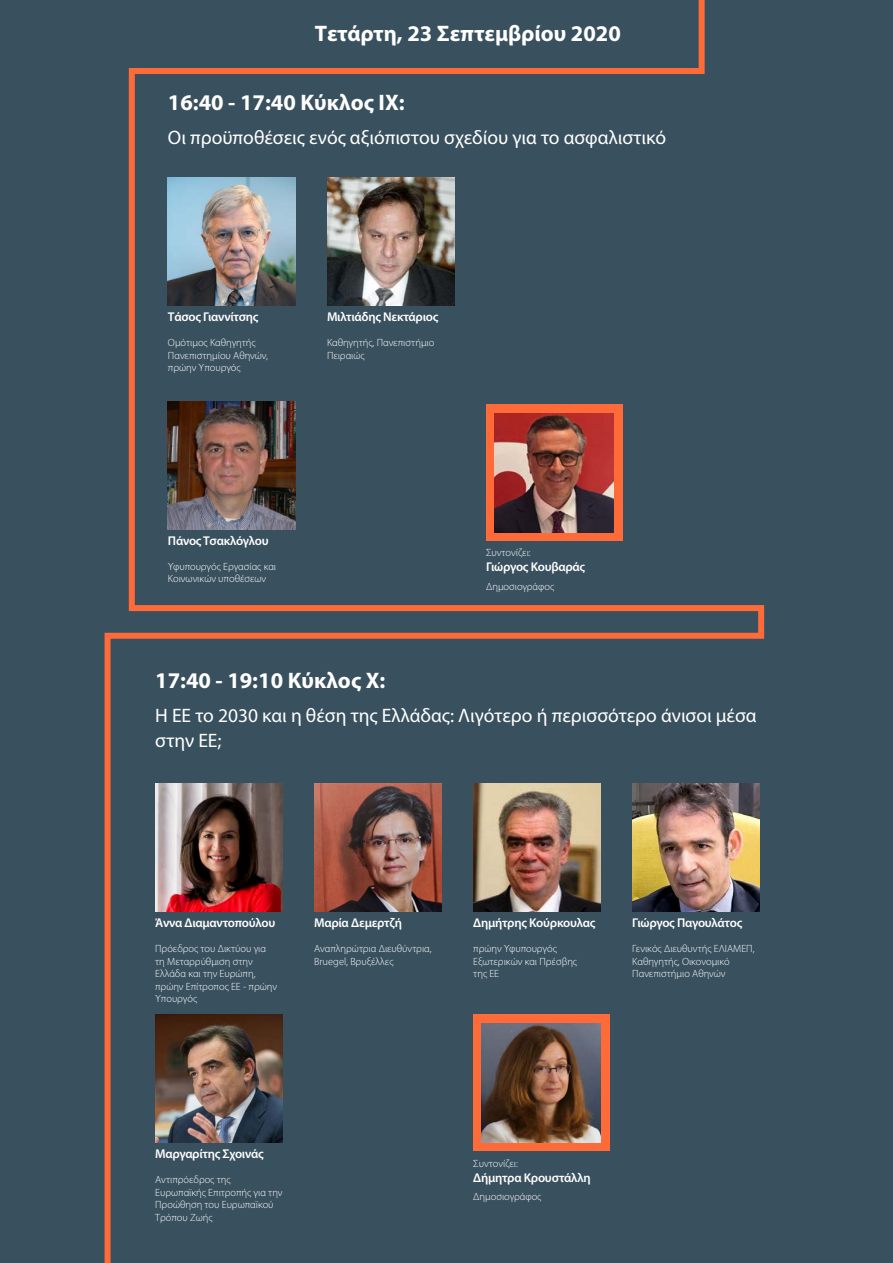
<style>
.page{position:relative;width:893px;height:1263px;background:#39505e}
.page>*{position:absolute;margin:0;border:0;box-sizing:border-box;transform-origin:0 0}
.Keimeno_titlou{font:700 22.5px "Myriad Pro";color:#fff}
.KYKLOS{font:700 22.5px "Myriad Pro";color:#fff}
.Keimeno_titlou-2{font:19.5px/25.5px "Myriad Pro";color:#fff}
.ιδιοτητες{font:600 12.75px "Myriad Pro";letter-spacing:-.02em;color:#fff}
.ιδιοτητες-2{font:300 10.5px/12.6px "Myriad Pro";color:#fff}
</style>
<div class="page">
<img style="left:104px;top:0;width:661px;height:1263px">
<p class="KYKLOS" style="left:315px;top:19px;width:308px">Τετάρτη, 23 Σεπτεμβρίου 2020</p>
<p class="Keimeno_titlou" style="left:168px;top:87px;width:238px">16:40 - 17:40 Κύκλος IX:</p>
<p class="Keimeno_titlou-2" style="left:168px;top:124px;width:500px">Οι προϋποθέσεις ενός αξιόπιστου σχεδίου για το ασφαλιστικό</p>
<p class="ιδιοτητες" style="left:168px;top:308px;width:92px">Τάσος Γιαννίτσης</p>
<p class="ιδιοτητες-2" style="left:168px;top:336px;width:101px">Ομότιμος Καθηγητής<br>Πανεπιστημίου Αθηνών, πρώην Υπουργός</p>
<p class="ιδιοτητες" style="left:327px;top:308px;width:113px">Μιλτιάδης Νεκτάριος</p>
<p class="ιδιοτητες-2" style="left:327px;top:336px;width:109px">Καθηγητής, Πανεπιστήμιο<br>Πειραιώς</p>
<p class="ιδιοτητες" style="left:168px;top:532px;width:102px">Πάνος Τσακλόγλου</p>
<p class="ιδιοτητες-2" style="left:168px;top:560px;width:110px">Υφυπουργός Εργασίας και<br>Κοινωνικών υποθέσεων</p>
<p class="ιδιοτητες-2" style="left:486px;top:546px;width:46px">Συντονίζει:</p>
<p class="ιδιοτητες" style="left:486px;top:559px;width:101px">Γιώργος Κουβαράς</p>
<p class="ιδιοτητες-2" style="left:486px;top:580px;width:70px">Δημοσιογράφος</p>
<p class="Keimeno_titlou" style="left:155px;top:666px;width:232px">17:40 - 19:10 Κύκλος X:</p>
<p class="Keimeno_titlou-2" style="left:155px;top:702px;width:603px">Η ΕΕ το 2030 και η θέση της Ελλάδας: Λιγότερο ή περισσότερο άνισοι μέσα στην ΕΕ;</p>
<p class="ιδιοτητες" style="left:155px;top:914px;width:122px">Άννα Διαμαντοπούλου</p>
<p class="ιδιοτητες-2" style="left:155px;top:942px;width:123px">Πρόεδρος του Δικτύου για τη Μεταρρύθμιση στην<br>Ελλάδα και την Ευρώπη, πρώην Επίτροπος ΕΕ - πρώην<br>Υπουργός</p>
<p class="ιδιοτητες" style="left:314px;top:914px;width:89px">Μαρία Δεμερτζή</p>
<p class="ιδιοτητες-2" style="left:314px;top:942px;width:119px">Αναπληρώτρια Διευθύντρια,<br>Bruegel, Βρυξέλλες</p>
<p class="ιδιοτητες" style="left:473px;top:914px;width:124px">Δημήτρης Κούρκουλας</p>
<p class="ιδιοτητες-2" style="left:473px;top:942px;width:105px">πρώην Υφυπουργός<br>Εξωτερικών και Πρέσβης της ΕΕ</p>
<p class="ιδιοτητες" style="left:632px;top:914px;width:112px">Γιώργος Παγουλάτος</p>
<p class="ιδιοτητες-2" style="left:632px;top:942px;width:124px">Γενικός Διευθυντής ΕΛΙΑΜΕΠ,<br>Καθηγητής, Οικονομικό<br>Πανεπιστήμιο Αθηνών</p>
<p class="ιδιοτητες" style="left:155px;top:1145px;width:110px">Μαργαρίτης Σχοινάς</p>
<p class="ιδιοτητες-2" style="left:155px;top:1173px;width:129px">Αντιπρόεδρος της<br>Ευρωπαϊκής Επιτροπής για την<br>Προώθηση του Ευρωπαϊκού<br>Τρόπου Ζωής</p>
<p class="ιδιοτητες-2" style="left:473px;top:1157px;width:46px">Συντονίζει:</p>
<p class="ιδιοτητες" style="left:473px;top:1169px;width:119px">Δήμητρα Κρουστάλλη</p>
<p class="ιδιοτητες-2" style="left:473px;top:1190px;width:70px">Δημοσιογράφος</p>
</div>
